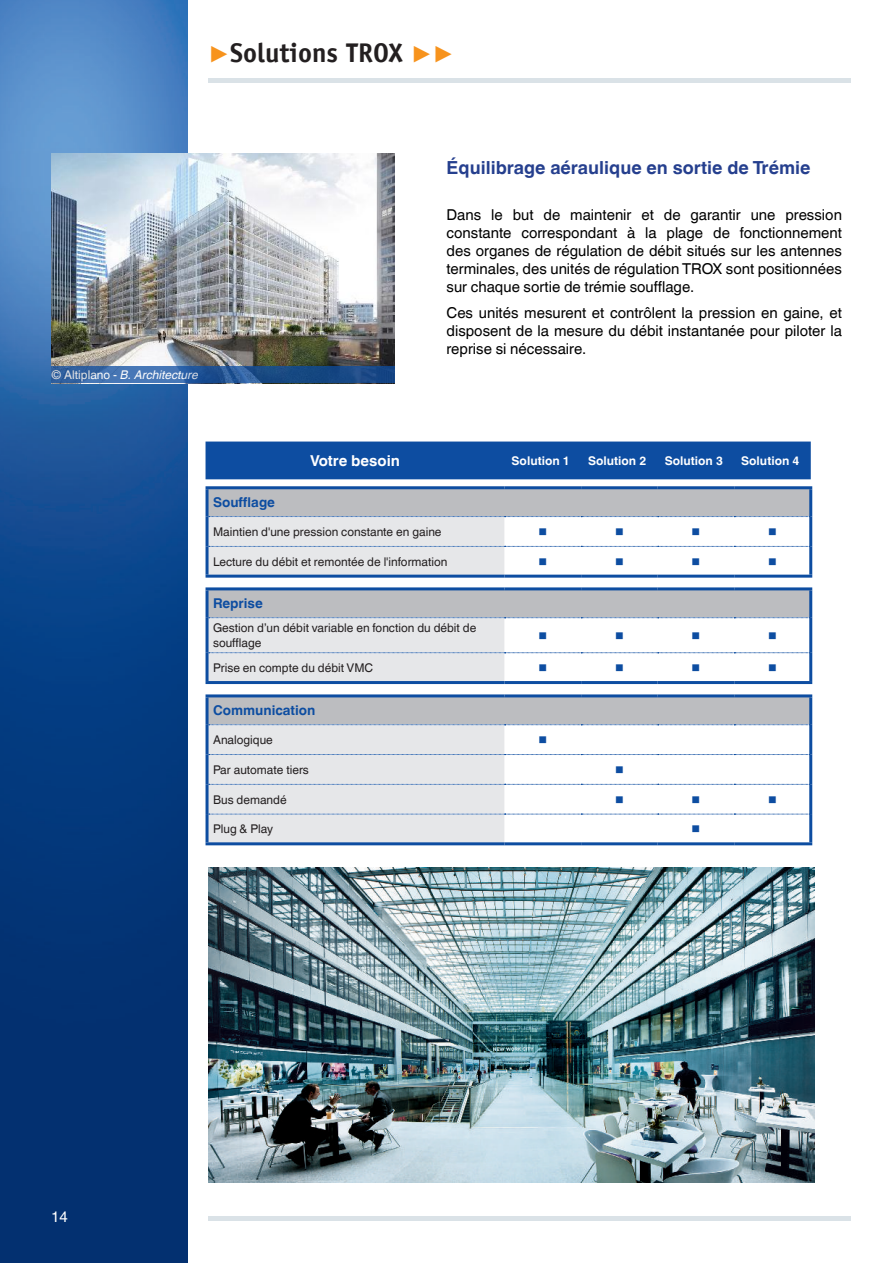
<style>
.page{position:relative;width:893px;height:1263px;background:#fff}
.page>*{position:absolute;margin:0;border:0;box-sizing:border-box;transform-origin:0 0}
.t1{font:700 27px "TROX Officina Sans";color:#231f20}
.t2{font:700 18px "TROX Helvetica";color:#253f8e}
.t3{font:15px/18px "TROX Helvetica";color:#000;text-align:justify}
.t4{font:700 15px "TROX Helvetica";color:#fff}
.t5{font:15px "TROX Helvetica";color:#fff}
.t6{font:700 13.5px "TROX Helvetica";color:#0d4da1}
.t7{font:12px/14.4px "TROX Helvetica";color:#231f20}
.t8{font:700 12px "TROX Helvetica";color:#fff}
.t9{font:italic 12px "TROX Helvetica";color:#fff}
.t10{font:11.7px "Wingdings";color:#0d4da1}
.s1{font-family:"TROX Helvetica";font-weight:400;color:#f7931d}
.s2{font-style:normal}
</style>
<div class="page">
<img style="left:0;top:0;width:187px;height:1263px">
<div style="left:207px;top:488px;width:604px;height:29px;background:#bcbdc0"></div>
<hr style="left:206px;top:486px;width:299px;height:3px;background:#0d4da1">
<hr style="left:206px;top:489px;width:3px;height:28px;background:#0d4da1">
<hr style="left:505px;top:486px;width:76px;height:3px;background:#0d4da1">
<hr style="left:581px;top:486px;width:77px;height:3px;background:#0d4da1">
<hr style="left:658px;top:486px;width:76px;height:3px;background:#0d4da1">
<hr style="left:734px;top:486px;width:78px;height:3px;background:#0d4da1">
<hr style="left:809px;top:489px;width:3px;height:28px;background:#0d4da1">
<hr style="left:206px;top:517px;width:3px;height:29px;background:#0d4da1">
<hr style="left:809px;top:517px;width:3px;height:29px;background:#0d4da1">
<hr style="left:206px;top:546px;width:3px;height:29px;background:#0d4da1">
<hr style="left:809px;top:546px;width:3px;height:29px;background:#0d4da1">
<hr style="left:206px;top:575px;width:299px;height:3px;background:#0d4da1">
<hr style="left:505px;top:575px;width:76px;height:3px;background:#0d4da1">
<hr style="left:581px;top:575px;width:77px;height:3px;background:#0d4da1">
<hr style="left:658px;top:575px;width:76px;height:3px;background:#0d4da1">
<hr style="left:734px;top:575px;width:78px;height:3px;background:#0d4da1">
<svg style="left:207px;top:516px;width:604px;height:60px"></svg>
<div style="left:206px;top:441px;width:605px;height:38px;background:#0d4da1"></div>
<img style="left:51px;top:153px;width:343px;height:214px">
<svg style="left:51px;top:367px;width:343px;height:16px;background:#295a98"></svg>
<div style="left:207px;top:589px;width:604px;height:29px;background:#bcbdc0"></div>
<hr style="left:206px;top:587px;width:299px;height:3px;background:#0d4da1">
<hr style="left:206px;top:590px;width:3px;height:28px;background:#0d4da1">
<hr style="left:505px;top:587px;width:76px;height:3px;background:#0d4da1">
<hr style="left:581px;top:587px;width:77px;height:3px;background:#0d4da1">
<hr style="left:658px;top:587px;width:76px;height:3px;background:#0d4da1">
<hr style="left:734px;top:587px;width:78px;height:3px;background:#0d4da1">
<hr style="left:809px;top:590px;width:3px;height:28px;background:#0d4da1">
<hr style="left:206px;top:618px;width:3px;height:35px;background:#0d4da1">
<hr style="left:809px;top:618px;width:3px;height:35px;background:#0d4da1">
<hr style="left:206px;top:653px;width:3px;height:28px;background:#0d4da1">
<hr style="left:809px;top:653px;width:3px;height:28px;background:#0d4da1">
<hr style="left:206px;top:681px;width:299px;height:3px;background:#0d4da1">
<hr style="left:505px;top:681px;width:76px;height:3px;background:#0d4da1">
<hr style="left:581px;top:681px;width:77px;height:3px;background:#0d4da1">
<hr style="left:658px;top:681px;width:76px;height:3px;background:#0d4da1">
<hr style="left:734px;top:681px;width:78px;height:3px;background:#0d4da1">
<svg style="left:207px;top:617px;width:604px;height:65px"></svg>
<div style="left:207px;top:696px;width:604px;height:29px;background:#bcbdc0"></div>
<hr style="left:206px;top:694px;width:299px;height:3px;background:#0d4da1">
<hr style="left:206px;top:697px;width:3px;height:28px;background:#0d4da1">
<hr style="left:505px;top:694px;width:76px;height:3px;background:#0d4da1">
<hr style="left:581px;top:694px;width:77px;height:3px;background:#0d4da1">
<hr style="left:658px;top:694px;width:76px;height:3px;background:#0d4da1">
<hr style="left:734px;top:694px;width:78px;height:3px;background:#0d4da1">
<hr style="left:809px;top:697px;width:3px;height:28px;background:#0d4da1">
<hr style="left:206px;top:725px;width:3px;height:29px;background:#0d4da1">
<hr style="left:809px;top:725px;width:3px;height:29px;background:#0d4da1">
<hr style="left:206px;top:754px;width:3px;height:30px;background:#0d4da1">
<hr style="left:809px;top:754px;width:3px;height:30px;background:#0d4da1">
<hr style="left:206px;top:784px;width:3px;height:30px;background:#0d4da1">
<hr style="left:809px;top:784px;width:3px;height:30px;background:#0d4da1">
<hr style="left:206px;top:814px;width:3px;height:28px;background:#0d4da1">
<hr style="left:809px;top:814px;width:3px;height:28px;background:#0d4da1">
<hr style="left:206px;top:842px;width:299px;height:3px;background:#0d4da1">
<hr style="left:505px;top:842px;width:76px;height:3px;background:#0d4da1">
<hr style="left:581px;top:842px;width:77px;height:3px;background:#0d4da1">
<hr style="left:658px;top:842px;width:76px;height:3px;background:#0d4da1">
<hr style="left:734px;top:842px;width:78px;height:3px;background:#0d4da1">
<svg style="left:207px;top:724px;width:604px;height:120px"></svg>
<img style="left:208px;top:867px;width:606px;height:316px">
<hr style="left:208px;top:79px;width:642px;height:4px;background:#dae2e7">
<div style="left:208px;top:1216px;width:642px;height:5px;background:#dae2e7"></div>
<p class="t1" style="left:208px;top:36px;width:248px"><span class="s1">▶</span>Solutions TROX <span class="s1">▶▶</span></p>
<p class="t9" style="left:51px;top:368px;width:149px"><span class="s2">© Altiplano -</span> B. Architecture</p>
<p class="t2" style="left:446px;top:158px;width:365px">Équilibrage aéraulique en sortie de Trémie</p>
<p class="t3" style="left:446px;top:205px;width:397px">Dans le but de maintenir et de garantir une pression constante correspondant à la plage de fonctionnement des organes de régulation de débit situés sur les antennes terminales, des unités de régulation TROX sont positionnées sur chaque sortie de trémie soufflage.</p>
<p class="t3" style="left:446px;top:304px;width:397px">Ces unités mesurent et contrôlent la pression en gaine, et disposent de la mesure du débit instantanée pour piloter la reprise si nécessaire.</p>
<p class="t4" style="left:310px;top:452px;width:92px">Votre besoin</p>
<p class="t8" style="left:512px;top:454px;width:60px">Solution 1</p>
<p class="t8" style="left:588px;top:454px;width:60px">Solution 2</p>
<p class="t8" style="left:665px;top:454px;width:60px">Solution 3</p>
<p class="t8" style="left:741px;top:454px;width:60px">Solution 4</p>
<p class="t6" style="left:213px;top:494px;width:64px">Soufflage</p>
<p class="t7" style="left:213px;top:524px;width:230px">Maintien d'une pression constante en gaine</p>
<p class="t10" style="left:538px;top:525px;width:10px">■</p>
<p class="t10" style="left:615px;top:525px;width:10px">■</p>
<p class="t10" style="left:692px;top:525px;width:10px">■</p>
<p class="t10" style="left:768px;top:525px;width:10px">■</p>
<p class="t7" style="left:213px;top:554px;width:236px">Lecture du débit et remontée de l'information</p>
<p class="t10" style="left:538px;top:555px;width:10px">■</p>
<p class="t10" style="left:615px;top:555px;width:10px">■</p>
<p class="t10" style="left:692px;top:555px;width:10px">■</p>
<p class="t10" style="left:768px;top:555px;width:10px">■</p>
<p class="t6" style="left:213px;top:596px;width:51px">Reprise</p>
<p class="t7" style="left:213px;top:621px;width:265px">Gestion d’un débit variable en fonction du débit de soufflage</p>
<p class="t10" style="left:538px;top:629px;width:10px">■</p>
<p class="t10" style="left:615px;top:629px;width:10px">■</p>
<p class="t10" style="left:692px;top:629px;width:10px">■</p>
<p class="t10" style="left:768px;top:629px;width:10px">■</p>
<p class="t7" style="left:213px;top:661px;width:162px">Prise en compte du débit VMC</p>
<p class="t10" style="left:538px;top:662px;width:10px">■</p>
<p class="t10" style="left:615px;top:662px;width:10px">■</p>
<p class="t10" style="left:692px;top:662px;width:10px">■</p>
<p class="t10" style="left:768px;top:662px;width:10px">■</p>
<p class="t6" style="left:213px;top:703px;width:104px">Communication</p>
<p class="t7" style="left:213px;top:733px;width:61px">Analogique</p>
<p class="t10" style="left:538px;top:734px;width:10px">■</p>
<p class="t7" style="left:213px;top:762px;width:97px">Par automate tiers</p>
<p class="t10" style="left:615px;top:763px;width:10px">■</p>
<p class="t7" style="left:213px;top:792px;width:75px">Bus demandé</p>
<p class="t10" style="left:615px;top:793px;width:10px">■</p>
<p class="t10" style="left:692px;top:793px;width:10px">■</p>
<p class="t10" style="left:768px;top:793px;width:10px">■</p>
<p class="t7" style="left:213px;top:822px;width:62px">Plug &amp; Play</p>
<p class="t10" style="left:692px;top:823px;width:10px">■</p>
<p class="t5" style="left:51px;top:1207px;width:18px">14</p>
</div>
